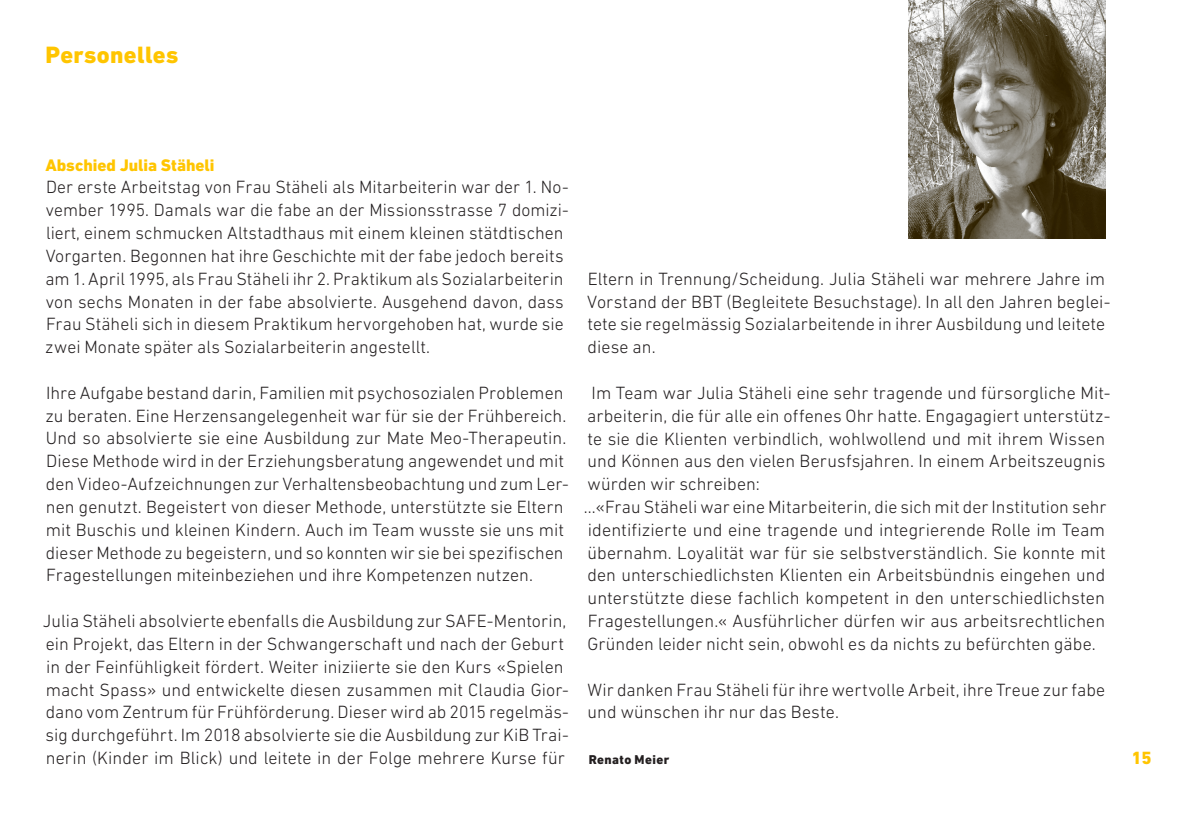
<style>
.page{position:relative;width:1191px;height:840px;background:#fff}
.page>*{position:absolute;margin:0;border:0;box-sizing:border-box;transform-origin:0 0}
.t1{font:800 24px "DIN Next LT Pro";letter-spacing:.015em;color:#ffc500}
.t2{font:300 18px/22.8px "DIN Next LT Pro";letter-spacing:.005em;color:#231f20}
.t3{font:800 18px "DIN Next LT Pro";color:#ffc500}
.t4{font:800 17px "DIN Next LT Pro";color:#ffc500}
.t5{font:800 13px "DIN Next LT Pro";letter-spacing:.035em;color:#231f20}
</style>
<div class="page">
<img style="left:909px;top:0;width:196px;height:238px">
<h1 class="t1" style="left:45px;top:41px;width:134px">Personelles</h1>
<p class="t4" style="left:45px;top:155px;width:171px">Abschied Julia Stäheli</p>
<p class="t2" style="left:45px;top:175px;width:525px">Der erste Arbeitstag von Frau Stäheli als Mitarbeiterin war der 1. No&shy;vember 1995. Damals war die fabe an der Missionsstrasse 7 domizi&shy;liert, einem schmucken Altstadthaus mit einem kleinen stätdtischen Vorgarten. Begonnen hat ihre Geschichte mit der fabe jedoch bereits am 1. April 1995, als Frau Stäheli ihr 2. Praktikum als Sozialarbeiterin von sechs Monaten in der fabe absolvierte. Ausgehend davon, dass Frau Stäheli sich in diesem Praktikum hervorgehoben hat, wurde sie zwei Monate später als Sozialarbeiterin angestellt.</p>
<p class="t2" style="left:45px;top:381px;width:525px">Ihre Aufgabe bestand darin, Familien mit psychosozialen Problemen zu beraten. Eine Herzensangelegenheit war für sie der Frühbereich.<br>Und so absolvierte sie eine Ausbildung zur Mate Meo-Therapeutin.<br>Diese Methode wird in der Erziehungsberatung angewendet und mit den Video-Aufzeichnungen zur Verhaltensbeobachtung und zum Ler&shy;nen genutzt. Begeistert von dieser Methode, unterstützte sie Eltern mit Buschis und kleinen Kindern. Auch im Team wusste sie uns mit dieser Methode zu begeistern, und so konnten wir sie bei spezifischen Fragestellungen miteinbeziehen und ihre Kompetenzen nutzen.</p>
<p class="t2" style="left:43px;top:609px;width:527px">Julia Stäheli absolvierte ebenfalls die Ausbildung zur SAFE-Mentorin, ein Projekt, das Eltern in der Schwangerschaft und nach der Geburt in der Feinfühligkeit fördert. Weiter iniziierte sie den Kurs «Spielen macht Spass» und entwickelte diesen zusammen mit Claudia Gior&shy;dano vom Zentrum für Frühförderung. Dieser wird ab 2015 regelmäs&shy;sig durchgeführt. Im 2018 absolvierte sie die Ausbildung zur KiB Trai&shy;nerin (Kinder im Blick) und leitete in der Folge mehrere Kurse für</p>
<p class="t2" style="left:587px;top:267px;width:524px">Eltern in Trennung/Scheidung. Julia Stäheli war mehrere Jahre im Vorstand der BBT (Begleitete Besuchstage). In all den Jahren beglei&shy;tete sie regelmässig Sozialarbeitende in ihrer Ausbildung und leitete diese an.</p>
<p class="t2" style="left:584px;top:381px;width:528px;text-indent:8px">Im Team war Julia Stäheli eine sehr tragende und fürsorgliche Mit&shy;arbeiterin, die für alle ein offenes Ohr hatte. Engagagiert unterstütz&shy;te sie die Klienten verbindlich, wohlwollend und mit ihrem Wissen und Können aus den vielen Berusfsjahren. In einem Arbeitszeugnis würden wir schreiben:<br>...«Frau Stäheli war eine Mitarbeiterin, die sich mit der Institution sehr identifizierte und eine tragende und integrierende Rolle im Team übernahm. Loyalität war für sie selbstverständlich. Sie konnte mit den unterschiedlichsten Klienten ein Arbeitsbündnis eingehen und unterstützte diese fachlich kompetent in den unterschiedlichsten Fragestellungen.« Ausführlicher dürfen wir aus arbeitsrechtlichen Gründen leider nicht sein, obwohl es da nichts zu befürchten gäbe.</p>
<p class="t2" style="left:587px;top:677px;width:519px">Wir danken Frau Stäheli für ihre wertvolle Arbeit, ihre Treue zur fabe und wünschen ihr nur das Beste.</p>
<p class="t5" style="left:588px;top:751px;width:82px">Renato Meier</p>
<p class="t3" style="left:1131px;top:746px;width:22px">15</p>
</div>
